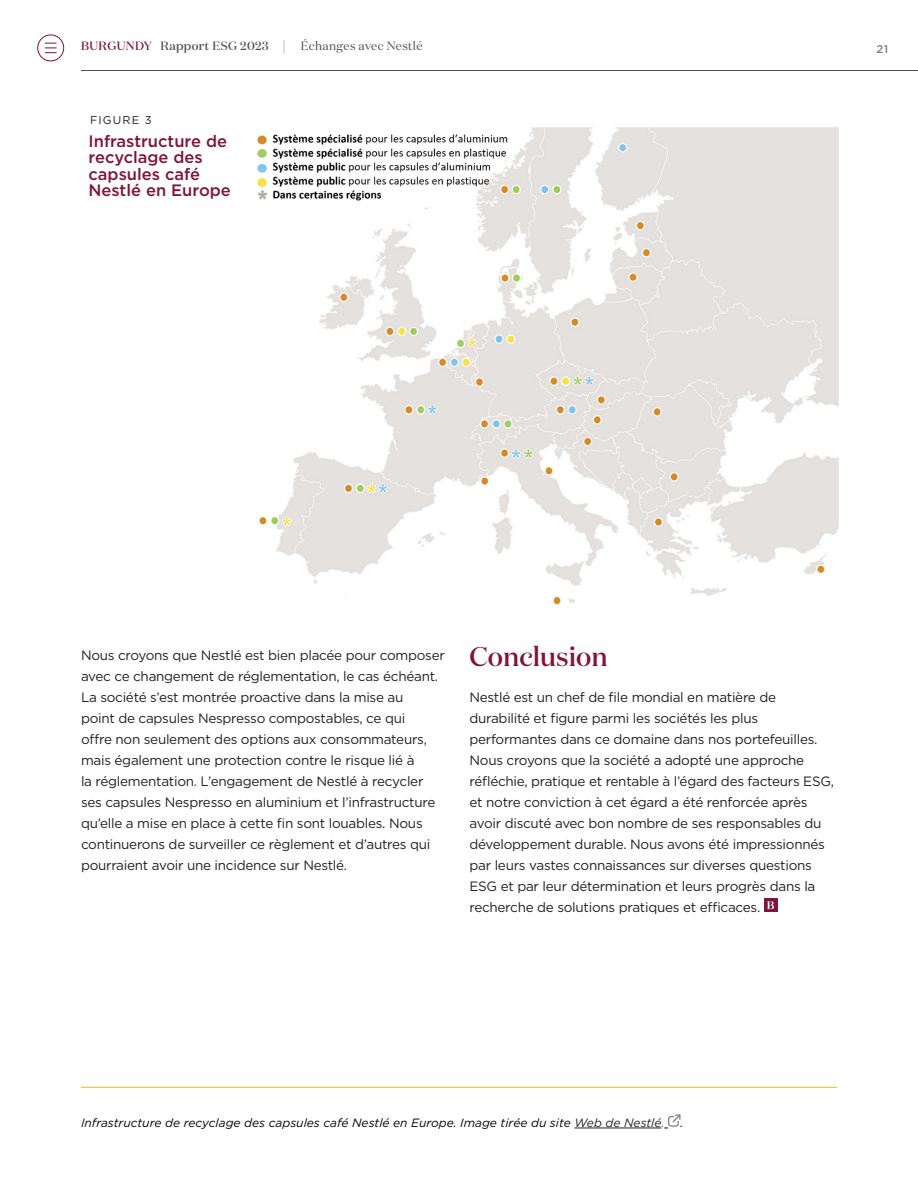
<style>
.page{position:relative;width:918px;height:1188px;background:#fff}
.page>*{position:absolute;margin:0;border:0;box-sizing:border-box;transform-origin:0 0}
.NEW-2021-Subheading{font:500 27px "Domaine Display";color:#801539}
.New-Inner-Subheading{font:500 16.5px/16.5px "Gotham";color:#801539}
._2021-BodyCopy-AlignBaseline{font:13.5px/21px "Gotham";letter-spacing:-.02em;color:#231f20}
._2021-Body-Unaligned{font:italic 12px "Gotham";color:#000}
.t1{font:500 12px "Domaine Display";letter-spacing:.03em;color:#4e4f4f}
._2021-Header-ReportTitle{font:12px "Domaine Display";letter-spacing:.03em;color:#4e4f4f}
.Card-Heading{font:11.25px "Gotham";letter-spacing:.1em;color:#231f20}
.t2{font:500 11.25px "Gotham";color:#7f8080}
.s1{color:#801539}
.s2{color:#231f20}
.s3{color:#175d9e}
</style>
<div class="page">
<svg style="left:37px;top:34px;width:27px;height:27px"></svg>
<hr style="left:81px;top:70px;width:837px;height:1px;background:#4e4f4f">
<svg style="left:284px;top:40px;width:1px;height:13px"></svg>
<hr style="left:574px;top:1128px;width:87px;height:1px;background:#231f20">
<svg style="left:664px;top:1114px;width:17px;height:15px"></svg>
<hr style="left:81px;top:1087px;width:756px;height:1px;background:#fab530">
<div style="left:764px;top:898px;width:13px;height:14px;background:#801539"></div>
<svg style="left:767px;top:901px;width:7px;height:8px"></svg>
<img style="left:257px;top:127px;width:582px;height:478px">
<p class="t1" style="left:81px;top:38px;width:189px"><span class="s1">BURGUNDY</span> Rapport ESG 2023</p>
<p class="_2021-Header-ReportTitle" style="left:301px;top:38px;width:123px">Échanges avec Nestlé</p>
<p class="t2" style="left:877px;top:41px;width:13px">21</p>
<p class="Card-Heading" style="left:90px;top:113px;width:63px">FIGURE 3</p>
<p class="New-Inner-Subheading" style="left:89px;top:132px;width:144px">Infrastructure de recyclage des capsules café<br>Nestlé en Europe</p>
<p class="_2021-BodyCopy-AlignBaseline" style="left:81px;top:644px;width:365px">Nous croyons que Nestlé est bien placée pour composer avec ce changement de réglementation, le cas échéant.<br>La société s’est montrée proactive dans la mise au<br>point de capsules Nespresso compostables, ce qui<br>offre non seulement des options aux consommateurs, mais également une protection contre le risque lié à<br>la réglementation. L’engagement de Nestlé à recycler ses capsules Nespresso en aluminium et l’infrastructure qu’elle a mise en place à cette fin sont louables. Nous continuerons de surveiller ce règlement et d’autres qui pourraient avoir une incidence sur Nestlé.</p>
<p class="NEW-2021-Subheading" style="left:470px;top:640px;width:140px">Conclusion</p>
<p class="_2021-BodyCopy-AlignBaseline" style="left:470px;top:686px;width:366px">Nestlé est un chef de file mondial en matière de durabilité et figure parmi les sociétés les plus performantes dans ce domaine dans nos portefeuilles.<br>Nous croyons que la société a adopté une approche réfléchie, pratique et rentable à l’égard des facteurs ESG, et notre conviction à cet égard a été renforcée après avoir discuté avec bon nombre de ses responsables du développement durable. Nous avons été impressionnés par leurs vastes connaissances sur diverses questions ESG et par leur détermination et leurs progrès dans la recherche de solutions pratiques et efficaces.</p>
<p class="_2021-Body-Unaligned" style="left:81px;top:1115px;width:585px">Infrastructure de recyclage des capsules café Nestlé en Europe. Image tirée du site <span class="s2">Web de Nestlé</span><span class="s3">.</span></p>
<p class="_2021-Body-Unaligned" style="left:680px;top:1115px;width:4px">.</p>
</div>
